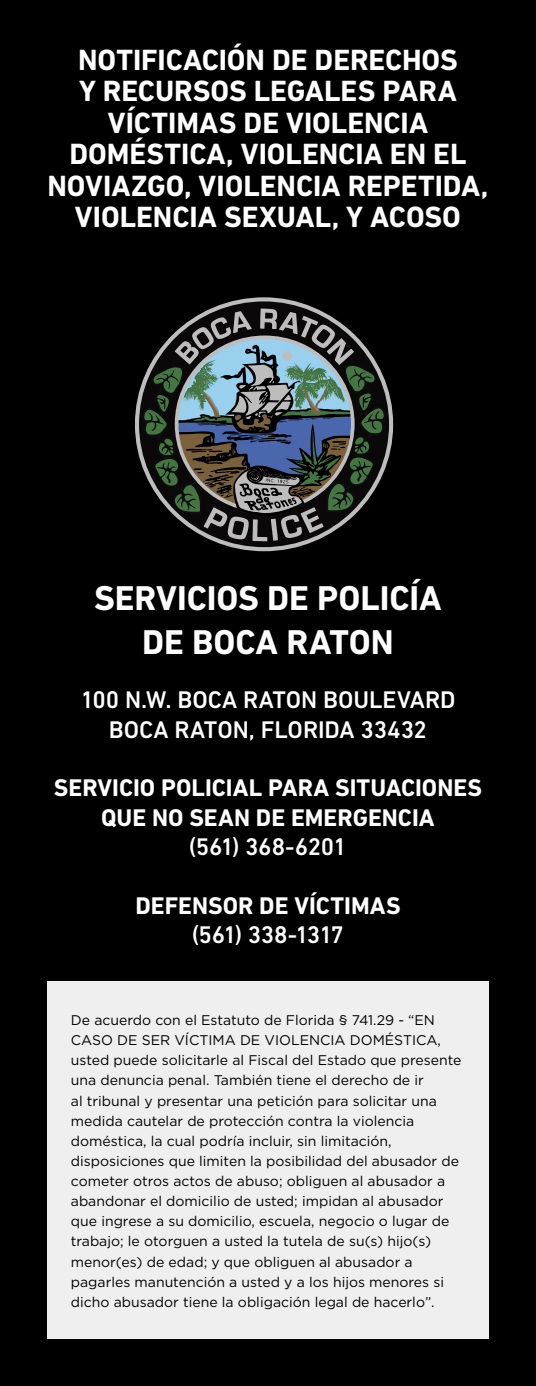
<style>
.page{position:relative;width:536px;height:1386px;background:#fff}
.page>*{position:absolute;margin:0;border:0;box-sizing:border-box;transform-origin:0 0}
.t1{font:700 35px/43.8px "DIN Next LT Pro";letter-spacing:-.005em;color:#fff;text-align:center}
.t2{font:700 29.75px/31.5px "DIN Next LT Pro";color:#fff;text-align:center}
.t3{font:700 24.5px/29.4px "DIN Next LT Pro";color:#fff;text-align:center}
.t4{font:500 24.5px/29.4px "DIN Next LT Pro";letter-spacing:-.005em;color:#fff;text-align:center}
.t5{font:500 24.5px "DIN Next LT Pro";letter-spacing:-.05em;color:#fff}
.t6{font:14px/20.1px "Gotham";color:#000}
</style>
<div class="page">
<div style="left:0;top:0;width:535px;height:1386px;background:#000"></div>
<svg style="left:135px;top:297px;width:258px;height:254px"></svg>
<svg style="left:141px;top:308px;width:245px;height:233px"></svg>
<div style="left:47px;top:981px;width:441px;height:358px;background:#efeff0"></div>
<h2 class="t2" style="left:47px;top:44px;width:442px">NOTIFICACIÓN DE DERECHOS<br>Y RECURSOS LEGALES PARA<br>VÍCTIMAS DE VIOLENCIA<br>DOMÉSTICA, VIOLENCIA EN EL<br>NOVIAZGO, VIOLENCIA REPETIDA,<br>VIOLENCIA SEXUAL, Y ACOSO</h2>
<h1 class="t1" style="left:94px;top:576px;width:349px">SERVICIOS DE POLICÍA<br>DE BOCA RATON</h1>
<h3 class="t4" style="left:80px;top:685px;width:376px">100 N.W. BOCA RATON BOULEVARD<br>BOCA RATON, FLORIDA 33432</h3>
<h3 class="t3" style="left:54px;top:773px;width:429px">SERVICIO POLICIAL PARA SITUACIONES<br>QUE NO SEAN DE EMERGENCIA</h3>
<h3 class="t4" style="left:189px;top:832px;width:159px">(561) 368-6201</h3>
<h3 class="t3" style="left:135px;top:891px;width:266px">DEFENSOR DE VÍCTIMAS</h3>
<h3 class="t5" style="left:192px;top:921px;width:153px">(561) 338-1317</h3>
<p class="t6" style="left:71px;top:1010px;width:392px">De acuerdo con el Estatuto de Florida § 741.29 - “EN CASO DE SER VÍCTIMA DE VIOLENCIA DOMÉSTICA, usted puede solicitarle al Fiscal del Estado que presente una denuncia penal. También tiene el derecho de ir<br>al tribunal y presentar una petición para solicitar una medida cautelar de protección contra la violencia doméstica, la cual podría incluir, sin limitación, disposiciones que limiten la posibilidad del abusador de cometer otros actos de abuso; obliguen al abusador a abandonar el domicilio de usted; impidan al abusador que ingrese a su domicilio, escuela, negocio o lugar de trabajo; le otorguen a usted la tutela de su(s) hijo(s) menor(es) de edad; y que obliguen al abusador a pagarles manutención a usted y a los hijos menores si dicho abusador tiene la obligación legal de hacerlo”.</p>
</div>
